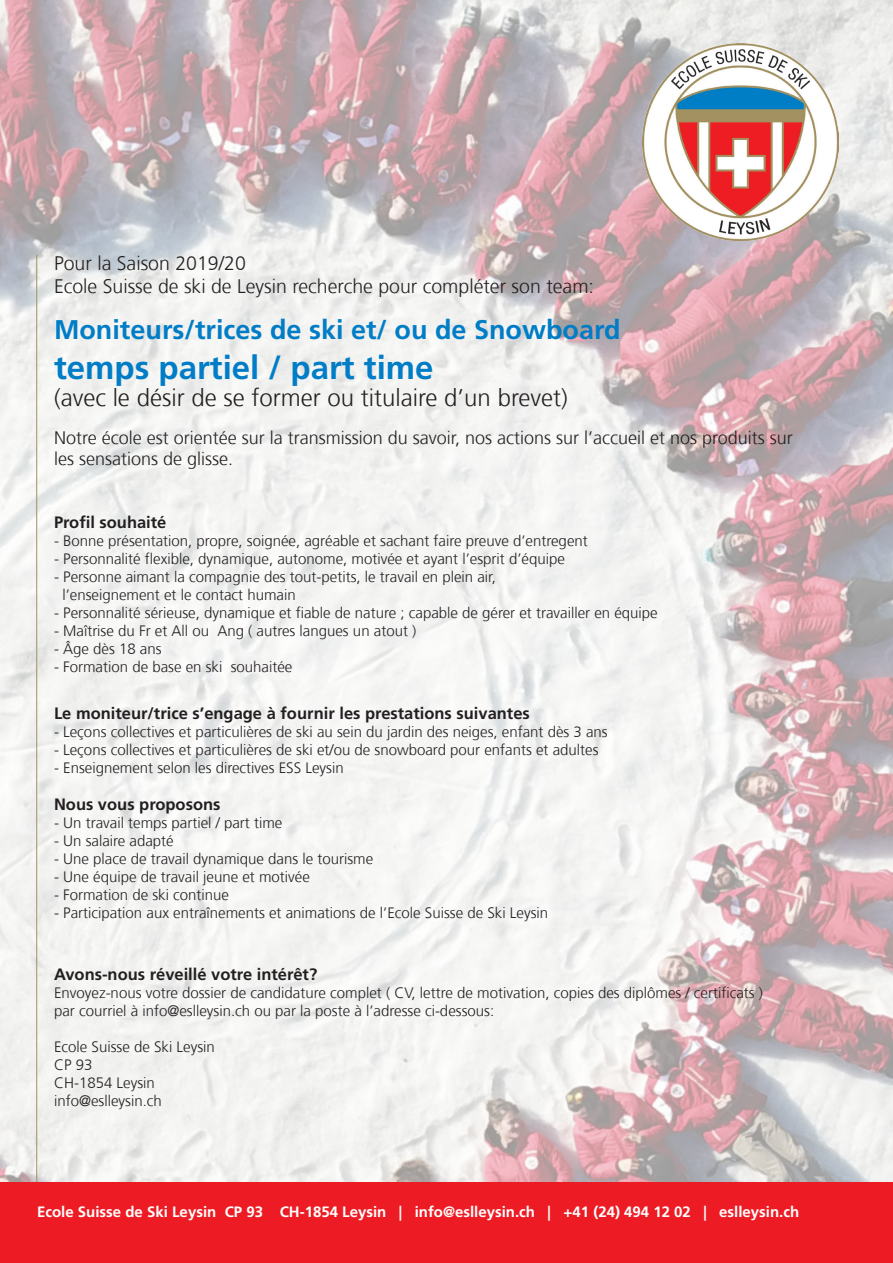
<style>
.page{position:relative;width:893px;height:1263px;background:#fff}
.page>*{position:absolute;margin:0;border:0;box-sizing:border-box;transform-origin:0 0}
.t1{font:700 33px "Frutiger";color:#007dc6}
.t2{font:700 27px "Frutiger";color:#007dc6}
.t3{font:300 24px "Frutiger";color:#231f20}
.t4{font:300 19.5px/23.4px "Frutiger";color:#231f20}
.t5{font:300 18px/21.6px "Frutiger";color:#231f20}
.t6{font:700 16.5px "Frutiger";color:#231f20}
.t7{font:300 15px/18px "Frutiger";color:#231f20}
.t8{font:700 15px "Frutiger";color:#fff}
</style>
<div class="page">
<img style="left:0;top:0;width:893px;height:1182px">
<hr style="left:36px;top:255px;width:1px;height:1008px;background:#a29061">
<img style="left:642px;top:44px;width:197px;height:196px">
<div style="left:0;top:1182px;width:893px;height:81px;background:#ed1c24"></div>
<h3 class="t4" style="left:54px;top:251px;width:541px">Pour la Saison 2019/20<br>Ecole Suisse de ski de Leysin recherche pour compléter son team:</h3>
<p class="t2" style="left:54px;top:314px;width:568px">Moniteurs/trices de ski et/ ou de Snowboard</p>
<p class="t1" style="left:54px;top:348px;width:381px">temps partiel / part time</p>
<p class="t3" style="left:54px;top:384px;width:515px">(avec le désir de se former ou titulaire d’un brevet)</p>
<p class="t5" style="left:54px;top:427px;width:740px">Notre école est orientée sur la transmission du savoir, nos actions sur l’accueil et nos produits sur les sensations de glisse.</p>
<p class="t6" style="left:54px;top:512px;width:114px">Profil souhaité</p>
<p class="t7" style="left:54px;top:532px;width:535px">- Bonne présentation, propre, soignée, agréable et sachant faire preuve d’entregent</p>
<p class="t7" style="left:54px;top:550px;width:512px">- Personnalité flexible, dynamique, autonome, motivée et ayant l’esprit d’équipe</p>
<p class="t7" style="left:54px;top:568px;width:444px">- Personne aimant la compagnie des tout-petits, le travail en plein air,</p>
<p class="t7" style="left:62px;top:586px;width:235px">l’enseignement et le contact humain</p>
<p class="t7" style="left:54px;top:604px;width:605px">- Personnalité sérieuse, dynamique et fiable de nature ; capable de gérer et travailler en équipe</p>
<p class="t7" style="left:54px;top:622px;width:364px">- Maîtrise du Fr et All ou Ang ( autres langues un atout )</p>
<p class="t7" style="left:54px;top:640px;width:109px">- Âge dès 18 ans</p>
<p class="t7" style="left:54px;top:658px;width:240px">- Formation de base en ski souhaitée</p>
<p class="t6" style="left:54px;top:704px;width:477px">Le moniteur/trice s’engage à fournir les prestations suivantes</p>
<p class="t7" style="left:54px;top:723px;width:555px">- Leçons collectives et particulières de ski au sein du jardin des neiges, enfant dès 3 ans</p>
<p class="t7" style="left:54px;top:741px;width:546px">- Leçons collectives et particulières de ski et/ou de snowboard pour enfants et adultes</p>
<p class="t7" style="left:54px;top:759px;width:291px">- Enseignement selon les directives ESS Leysin</p>
<p class="t6" style="left:54px;top:794px;width:168px">Nous vous proposons</p>
<p class="t7" style="left:54px;top:814px;width:230px">- Un travail temps partiel / part time</p>
<p class="t7" style="left:54px;top:832px;width:121px">- Un salaire adapté</p>
<p class="t7" style="left:54px;top:850px;width:321px">- Une place de travail dynamique dans le tourisme</p>
<p class="t7" style="left:54px;top:868px;width:257px">- Une équipe de travail jeune et motivée</p>
<p class="t7" style="left:54px;top:886px;width:177px">- Formation de ski continue</p>
<p class="t7" style="left:54px;top:904px;width:496px">- Participation aux entraînements et animations de l’Ecole Suisse de Ski Leysin</p>
<p class="t6" style="left:54px;top:965px;width:265px">Avons-nous réveillé votre intérêt?</p>
<p class="t7" style="left:54px;top:984px;width:710px">Envoyez-nous votre dossier de candidature complet ( CV, lettre de motivation, copies des diplômes / certificats ) par courriel à info@eslleysin.ch ou par la poste à l’adresse ci-dessous:</p>
<p class="t7" style="left:54px;top:1038px;width:162px">Ecole Suisse de Ski Leysin<br>CP 93<br>CH-1854 Leysin info@eslleysin.ch</p>
<p class="t8" style="left:37px;top:1203px;width:764px">Ecole Suisse de Ski Leysin CP 93 CH-1854 Leysin | info@eslleysin.ch | +41 (24) 494 12 02 | eslleysin.ch</p>
</div>
